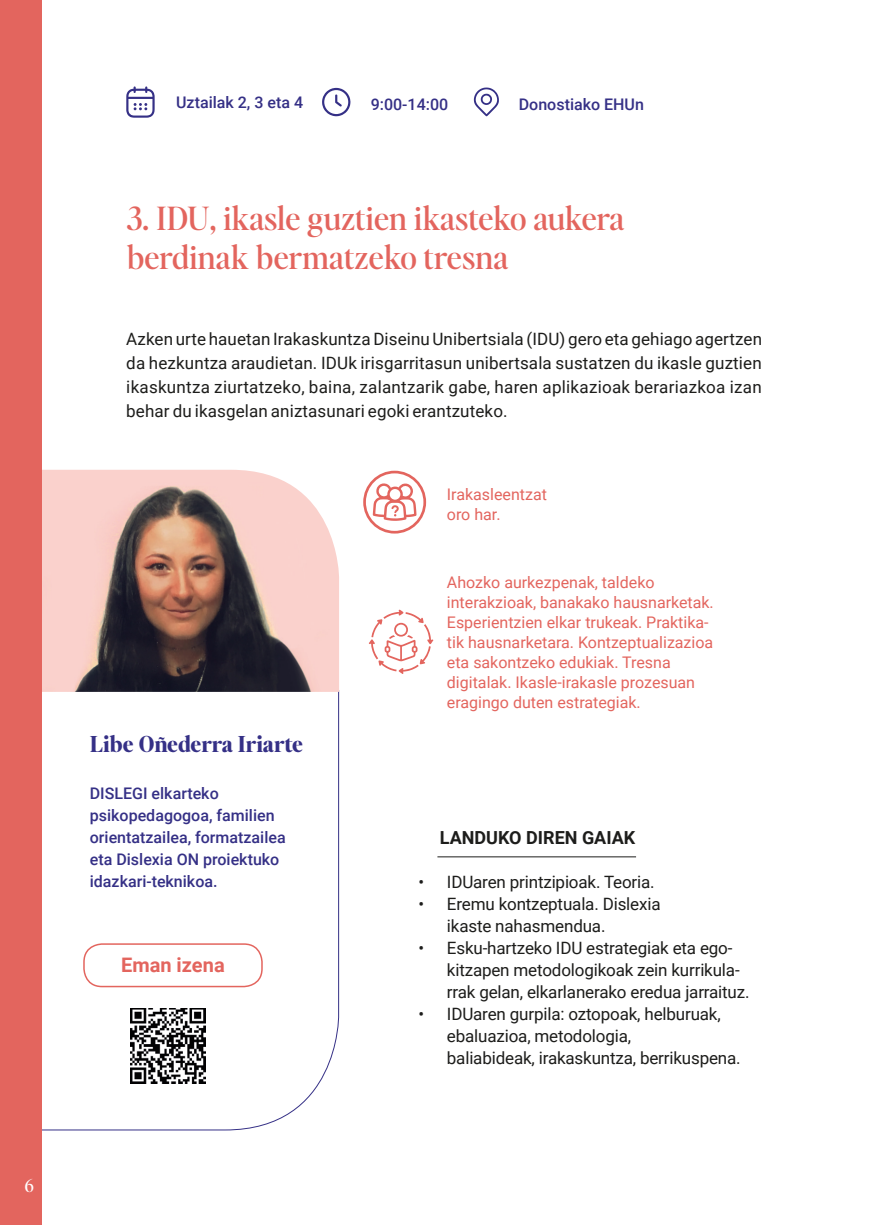
<style>
.page{position:relative;width:874px;height:1225px;background:#fff}
.page>*{position:absolute;margin:0;border:0;box-sizing:border-box;transform-origin:0 0}
.t1{font:500 32px/38.4px "Editor's Note";color:#e3655e}
.t2{font:700 22px "Editor's Note";color:#353086}
.t3{font:700 20px "Roboto";color:#e3655e}
.t4{font:700 18px "Roboto";color:#1d1d1b}
.t5{font:18px "Editor's Note";color:#fff}
.t6{font:17px/22px "Roboto";letter-spacing:-.01em;color:#1d1d1b}
.t7{font:16px/20px "Roboto";color:#e3655e}
.t8{font:500 16px/22px "Roboto";color:#353086}
</style>
<div class="page">
<svg style="left:42px;top:692px;width:297px;height:439px"></svg>
<img style="left:42px;top:470px;width:297px;height:222px">
<div style="left:0;top:0;width:42px;height:1225px;background:#e3655e"></div>
<svg style="left:126px;top:86px;width:29px;height:32px"></svg>
<svg style="left:322px;top:88px;width:28px;height:28px"></svg>
<svg style="left:473px;top:88px;width:25px;height:28px"></svg>
<div style="left:84px;top:944px;width:178px;height:42px;background:#fff;border-radius:18px"></div>
<div style="left:83px;top:943px;width:179px;height:44px;border:2px solid #e3655e;border-radius:18px"></div>
<img style="left:130px;top:1008px;width:76px;height:75px">
<svg style="left:363px;top:471px;width:63px;height:62px"></svg>
<svg style="left:369px;top:610px;width:64px;height:64px"></svg>
<hr style="left:437px;top:856px;width:198px;height:1px;background:#1d1d1b">
<p class="t5" style="left:25px;top:1172px;width:11px">6</p>
<p class="t8" style="left:176px;top:92px;width:128px">Uztailak 2, 3 eta 4</p>
<p class="t8" style="left:370px;top:94px;width:79px">9:00-14:00</p>
<p class="t8" style="left:518px;top:93px;width:127px">Donostiako EHUn</p>
<h1 class="t1" style="left:127px;top:198px;width:499px">3. IDU, ikasle guztien ikasteko aukera berdinak bermatzeko tresna</h1>
<p class="t6" style="left:126px;top:327px;width:637px;line-height:24px;text-align:justify">Azken urte hauetan Irakaskuntza Diseinu Unibertsiala (IDU) gero eta gehiago agertzen da hezkuntza araudietan. IDUk irisgarritasun unibertsala sustatzen du ikasle guztien ikaskuntza ziurtatzeko, baina, zalantzarik gabe, haren aplikazioak berariazkoa izan behar du ikasgelan aniztasunari egoki erantzuteko.</p>
<p class="t7" style="left:446px;top:484px;width:102px">Irakasleentzat oro har.</p>
<p class="t2" style="left:90px;top:728px;width:215px">Libe Oñederra Iriarte</p>
<p class="t8" style="left:90px;top:782px;width:197px">DISLEGI elkarteko psikopedagogoa, familien orientatzailea, formatzailea eta Dislexia ON proiektuko idazkari-teknikoa.</p>
<p class="t3" style="left:121px;top:953px;width:105px">Eman izena</p>
<p class="t7" style="left:446px;top:572px;width:268px">Ahozko aurkezpenak, taldeko interakzioak, banakako hausnarketak.<br>Esperientzien elkar trukeak. Praktika&shy;tik hausnarketara. Kontzeptualizazioa eta sakontzeko edukiak. Tresna digitalak. Ikasle-irakasle prozesuan eragingo duten estrategiak.</p>
<p class="t4" style="left:439px;top:827px;width:197px">LANDUKO DIREN GAIAK</p>
<p class="t6" style="left:418px;top:871px;width:237px">• IDUaren printzipioak. Teoria.</p>
<p class="t6" style="left:446px;top:893px;width:215px;text-indent:-28px">• Eremu kontzeptuala. Dislexia ikaste nahasmendua.</p>
<p class="t6" style="left:446px;top:937px;width:304px;text-indent:-28px">• Esku-hartzeko IDU estrategiak eta ego&shy;kitzapen metodologikoak zein kurrikula&shy;rrak gelan, elkarlanerako eredua jarraituz.</p>
<p class="t6" style="left:446px;top:1003px;width:295px;text-indent:-28px">• IDUaren gurpila: oztopoak, helburuak, ebaluazioa, metodologia,<br>baliabideak, irakaskuntza, berrikuspena.</p>
</div>
